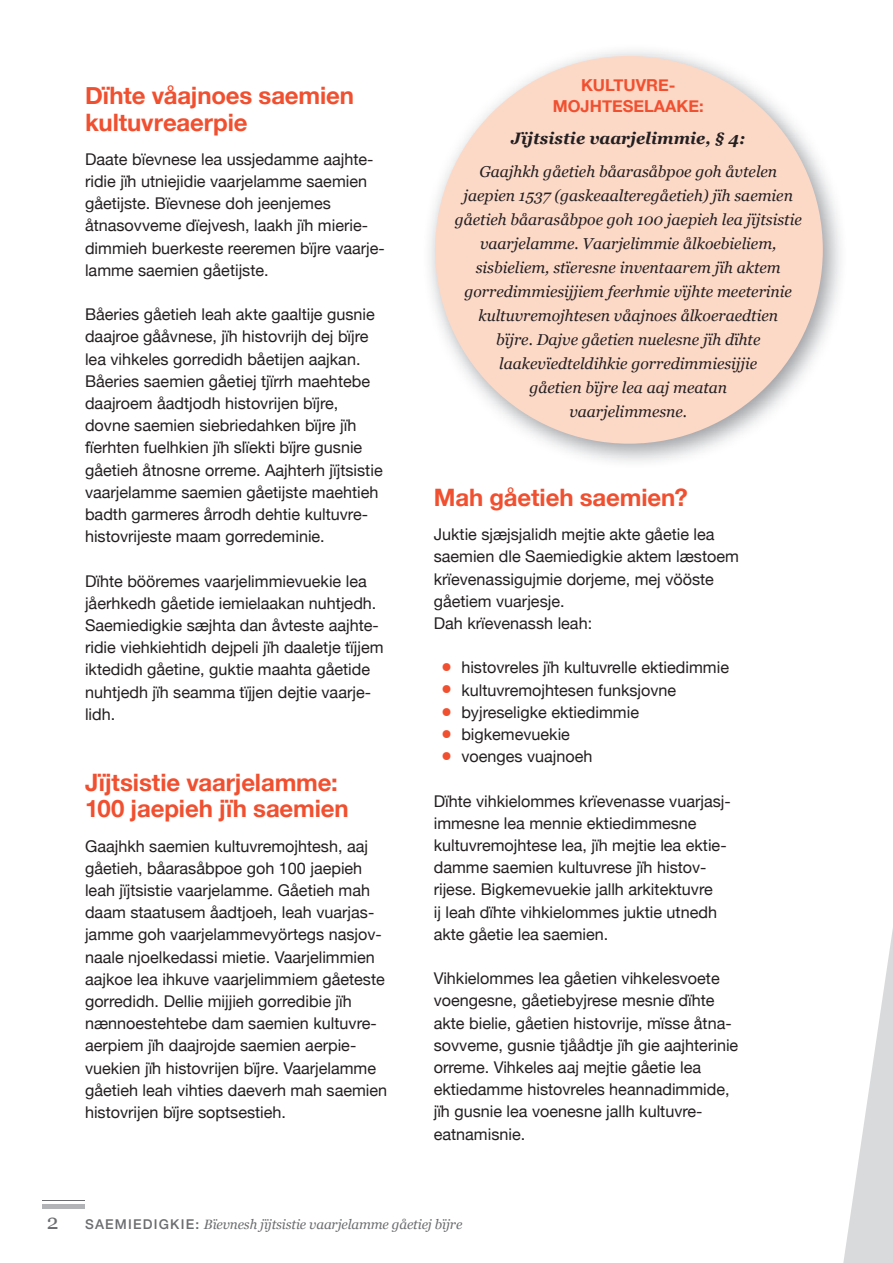
<style>
.page{position:relative;width:893px;height:1263px;background:#fff}
.page>*{position:absolute;margin:0;border:0;box-sizing:border-box;transform-origin:0 0}
.t1{font:700 24px/26.5px "Helvetica Neue";letter-spacing:-.005em;color:#f05030}
.t2{font:21px "Georgia";color:#6c6d70}
.t3{font:italic 700 16.5px "Georgia";color:#231f20}
.t4{font:700 16.5px/21px "Helvetica Neue";color:#f05030;text-align:center}
.t5{font:16.2px/22.2px "Helvetica Neue";color:#231f20}
.t6{font:italic 15.75px/24px "Georgia";color:#231f20;text-align:center}
.t7{font:italic 13.5px "Georgia";letter-spacing:-.01em;color:#6c6d70}
.s1{font-size:36px;color:#f05030}
.s2{font-family:"Helvetica Neue";font-weight:500;font-style:normal}
</style>
<div class="page">
<hr style="left:43px;top:1200px;width:42px;height:1px;background:#6c6d70">
<hr style="left:43px;top:1204px;width:42px;height:4px;background:#b2b3b7">
<div style="left:435px;top:56px;width:388px;height:388px;background:#fcd8c7;border-radius:50%"></div>
<svg style="left:843px;top:929px;width:50px;height:334px"></svg>
<h1 class="t1" style="left:85px;top:83px;width:271px">Dïhte våajnoes saemien kultuvreaerpie</h1>
<p class="t5" style="left:85px;top:149px;width:301px">Daate bïevnese lea ussjedamme aajhte&shy;ridie jïh utniejidie vaarjelamme saemien gåetijste. Bïevnese doh jeenjemes<br>åtna sovveme dïejvesh, laakh jïh mierie&shy;dimmieh buerkeste reeremen bïjre vaarje&shy;lamme saemien gåetijste.</p>
<p class="t5" style="left:85px;top:304px;width:299px">Båeries gåetieh leah akte gaaltije gusnie daajroe gååvnese, jïh histovrijh dej bïjre lea vihkeles gorredidh båetijen aajkan.<br>Båeries saemien gåetiej tjïrrh maehtebe daajroem åadtjodh histovrijen bïjre, dovne saemien siebriedahken bïjre jïh fïerhten fuelhkien jïh slïekti bïjre gusnie gåetieh åtnosne orreme. Aajhterh jïjtsistie vaarjelamme saemien gåetijste maehtieh badth garmeres årrodh dehtie kultuvre&shy;histovrijeste maam gorredeminie.</p>
<p class="t5" style="left:85px;top:571px;width:300px">Dïhte bööremes vaarjelimmievuekie lea jåerhkedh gåetide iemielaakan nuhtjedh.<br>Saemiedigkie sæjhta dan åvteste aajhte&shy;ridie viehkiehtidh dejpeli jïh daaletje tïjjem iktedidh gåetine, guktie maahta gåetide nuhtjedh jïh seamma tïjjen dejtie vaarje&shy;lidh.</p>
<h1 class="t1" style="left:85px;top:770px;width:265px">Jïjtsistie vaarjelamme:<br>100 jaepieh jïh saemien</h1>
<p class="t5" style="left:85px;top:836px;width:304px">Gaajhkh saemien kultuvremojhtesh, aaj gåetieh, båarasåbpoe goh 100 jaepieh leah jïjtsistie vaarjelamme. Gåetieh mah daam staatusem åadtjoeh, leah vuarjas&shy;jamme goh vaarjelammevyörtegs nasjov&shy;naale njoelkedassi mietie. Vaarje limmien aajkoe lea ihkuve vaarjelimmiem gåeteste gorredidh. Dellie mijjieh gorredibie jïh nænnoestehtebe dam saemien kultuvre&shy;aerpiem jïh daajrojde saemien aerpie&shy;vuekien jïh histovrijen bïjre. Vaarjelamme gåetieh leah vihties daeverh mah saemien histovrijen bïjre soptsestieh.</p>
<p class="t4" style="left:553px;top:75px;width:152px">KULTUVRE-<br>MOJHTESELAAKE:</p>
<p class="t3" style="left:511px;top:126px;width:236px">Jïjtsistie vaarjelimmie, § 4:</p>
<p class="t6" style="left:455px;top:158px;width:348px">Gaajhkh gåetieh båarasåbpoe goh åvtelen jaepien 1537 (gaskeaalteregåetieh) jïh saemien gåetieh båarasåbpoe goh 100 jaepieh lea jïjtsistie vaarjelamme. Vaarjelimmie ålkoebieliem, sisbieliem, stïeresne inventaarem jïh aktem gorredimmiesijjiem feerhmie vïjhte meeterinie kultuvremojhtesen våajnoes ålkoeraedtien<br>bïjre. Dajve gåetien nuelesne jïh dïhte laakevïedteldihkie gorredimmiesijjie<br>gåetien bïjre lea aaj meatan<br>vaarjelimmesne.</p>
<h1 class="t1" style="left:434px;top:485px;width:256px">Mah gåetieh saemien?</h1>
<p class="t5" style="left:434px;top:524px;width:307px">Juktie sjæjsjalidh mejtie akte gåetie lea saemien dle Saemiedigkie aktem læstoem krïevenassigujmie dorjeme, mej vööste gåetiem vuarjesje.<br>Dah krïevenassh leah:</p>
<p class="t5" style="left:440px;top:657px;width:290px"><span class="s1">•</span> histovreles jïh kultuvrelle ektiedimmie</p>
<p class="t5" style="left:440px;top:680px;width:238px"><span class="s1">•</span> kultuvremojhtesen funksjovne</p>
<p class="t5" style="left:440px;top:702px;width:200px"><span class="s1">•</span> byjreseligke ektiedimmie</p>
<p class="t5" style="left:440px;top:724px;width:131px"><span class="s1">•</span> bigkemevuekie</p>
<p class="t5" style="left:440px;top:746px;width:154px"><span class="s1">•</span> voenges vuajnoeh</p>
<p class="t5" style="left:434px;top:791px;width:299px">Dïhte vihkielommes krïevenasse vuarjasj&shy;immesne lea mennie ektiedimmesne kultuvremojhtese lea, jïh mejtie lea ektie&shy;damme saemien kultuvrese jïh histov&shy;rijese. Bigkemevuekie jallh arki tektuvre<br>ij leah dïhte vihkielommes juktie utnedh akte gåetie lea saemien.</p>
<p class="t5" style="left:434px;top:968px;width:306px">Vihkielommes lea gåetien vihkelesvoete voengesne, gåetiebyjrese mesnie dïhte akte bielie, gåetien histovrije, mïsse åtna&shy;sovveme, gusnie tjåådtje jïh gie aajhterinie orreme. Vihkeles aaj mejtie gåetie lea ektiedamme histovreles heannadimmide, jïh gusnie lea voenesne jallh kultuvre&shy;eatnamisnie.</p>
<p class="t2" style="left:47px;top:1206px;width:13px">2</p>
<p class="t7" style="left:85px;top:1214px;width:379px"><span class="s2">SAEMIEDIGKIE:</span> Bïevnesh jïjtsistie vaarjelamme gåetiej bïjre</p>
</div>
